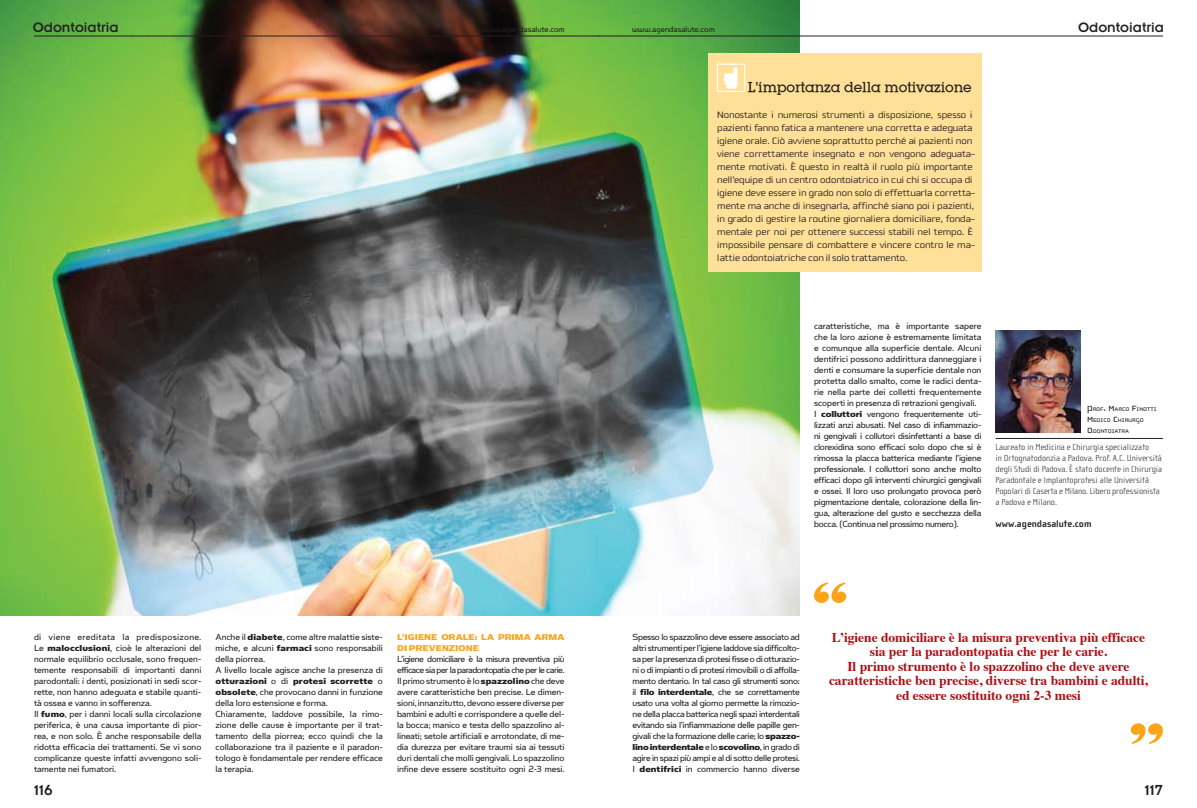
<style>
.page{position:relative;width:1197px;height:808px;background:#fff}
.page>*{position:absolute;margin:0;border:0;box-sizing:border-box;transform-origin:0 0}
.t1{font:16px "Insignia LT Std";color:#231f20}
.t2{font:15px "Lubalin Graph Md ITCTT";letter-spacing:-.01em;color:#231f20}
.t3{font:15px "Insignia LT Std";color:#231f20}
.t4{font:700 13.5px/14.5px "Times";letter-spacing:-.005em;color:#ad1015;text-align:center}
.t5{font:10px/11px "Simian Text Orangutan";letter-spacing:-.005em;color:#231f20}
.t6{font:300 10px/13px "Downtempo";color:#231f20}
.t7{font:10px/11px "Simian Text Orangutan";letter-spacing:-.03em;color:#231f20}
.t8{font:700 10px "Cholla Sans";letter-spacing:-.005em;color:#231f20;scale:1.1 1}
.t9{font:9.5px "Simian Text Chimpanzee";letter-spacing:-.005em;color:#231f20;scale:1.05 1}
.t10{font:9.5px/11px "Simian Text Chimpanzee";letter-spacing:.005em;color:#faa41a;scale:1.05 1}
.t11{font:100 9px/11px "Cholla Sans";color:#231f20;scale:1.1 1}
.t12{font:9px "Simian Display Orangutan";letter-spacing:-.005em;color:#231f20}
.t13{font:7.7px/11px "Cholla Unicase Ligatures";letter-spacing:-.005em;color:#231f20}
.s1{font-family:"Simian Text Chimpanzee";font-size:9.5px}
.s2{font-family:"Simian Text Orangutan";font-size:10px}
.s3{font-size:11px}
</style>
<div class="page">
<img style="left:0;top:0;width:799px;height:615px">
<div style="left:708px;top:54px;width:273px;height:218px;background:#ffe098"></div>
<svg style="left:716px;top:64px;width:29px;height:28px"></svg>
<svg style="left:814px;top:582px;width:32px;height:21px"></svg>
<svg style="left:1130px;top:723px;width:32px;height:21px"></svg>
<hr style="left:34px;top:36px;width:564px;height:1px;background:#231f20">
<hr style="left:598px;top:36px;width:564px;height:1px;background:#231f20">
<hr style="left:995px;top:438px;width:167px;height:1px;background:#231f20">
<img style="left:995px;top:331px;width:85px;height:102px">
<h2 class="t3" style="left:33px;top:20px;width:87px">Odontoiatria</h2>
<h2 class="t3" style="left:1077px;top:20px;width:87px">Odontoiatria</h2>
<p class="t12" style="left:482px;top:25px;width:84px">www.agendasalute.com</p>
<p class="t12" style="left:632px;top:25px;width:84px">www.agendasalute.com</p>
<p class="t5" style="left:34px;top:631px;width:169px">di viene ereditata la predisposizone.<br>Le <span class="s1">malocclusioni</span>, cioè le alterazioni del normale equilibrio occlusale, sono frequen&shy;temente responsabili di importanti danni parodontali: i denti, posizionati in sedi scor&shy;rette, non hanno adeguata e stabile quanti&shy;tà ossea e vanno in sofferenza.<br>Il <span class="s1">fumo</span>, per i danni locali sulla circolazione periferica, è una causa importante di pior&shy;rea, e non solo. È anche responsabile della ridotta efficacia dei trattamenti. Se vi sono complicanze queste infatti avvengono soli&shy;tamente nei fumatori.</p>
<h1 class="t1" style="left:34px;top:782px;width:20px">116</h1>
<p class="t5" style="left:215px;top:631px;width:169px">Anche il <span class="s1">diabete</span>, come altre malattie siste&shy;miche, e alcuni <span class="s1">farmaci</span> sono responsabili della piorrea.<br>A livello locale agisce anche la presenza di</p>
<p class="t9" style="left:215px;top:675px;width:161px">otturazioni <span class="s2">o di</span> protesi scorrette <span class="s2">o</span></p>
<p class="t5" style="left:215px;top:686px;width:169px"><span class="s1">obsolete</span>, che provocano danni in funzione della loro estensione e forma.<br>Chiaramente, laddove possibile, la rimo&shy;zione delle cause è importante per il trat&shy;tamento della piorrea; ecco quindi che la collaborazione tra il paziente e il paradon&shy;tologo è fondamentale per rendere efficace la terapia.</p>
<p class="t10" style="left:397px;top:631px;width:161px">L’IGIENE ORALE: LA PRIMA ARMA<br>DI PREVENZIONE</p>
<p class="t5" style="left:397px;top:653px;width:169px;text-align:justify">L’igiene domiciliare è la misura preventiva più efficace sia per la paradontopatia che per le carie.<br>Il primo strumento è lo <span class="s1">spazzolino</span> che deve avere caratteristiche ben precise. Le dimen&shy;sioni, innanzitutto, devono essere diverse per bambini e adulti e corrispondere a quelle del&shy;la bocca; manico e testa dello spazzolino al&shy;lineati; setole artificiali e arrotondate, di me&shy;dia durezza per evitare traumi sia ai tessuti duri dentali che molli gengivali. Lo spazzolino infine deve essere sostituito ogni 2-3 mesi.</p>
<h2 class="t2" style="left:747px;top:78px;width:225px">L’importanza della motivazione</h2>
<p class="t6" style="left:717px;top:108px;width:260px">Nonostante i numerosi strumenti a disposizione, spesso i pazienti fanno fatica a mantenere una corretta e adeguata igiene orale. Ciò avviene soprattutto perché ai pazienti non viene correttamente insegnato e non vengono adeguata&shy;mente motivati. È questo in realtà il ruolo più importante nell’equipe di un centro odontoiatrico in cui chi si occupa di igiene deve essere in grado non solo di effettuarla corretta&shy;mente ma anche di insegnarla, affinché siano poi i pazienti, in grado di gestire la routine giornaliera domiciliare, fonda&shy;mentale per noi per ottenere successi stabili nel tempo. È impossibile pensare di combattere e vincere contro le ma&shy;lattie odontoiatriche con il solo trattamento.</p>
<p class="t5" style="left:814px;top:320px;width:169px">caratteristiche, ma è importante sapere che la loro azione è estremamente limitata e comunque alla superficie dentale. Alcuni dentifrici possono addirittura danneggiare i denti e consumare la superficie dentale non protetta dallo smalto, come le radici denta&shy;rie nella parte dei colletti frequentemente scoperti in presenza di retrazioni gengivali.<br>I <span class="s1">colluttori</span> vengono frequentemente uti&shy;lizzati anzi abusati. Nel caso di infiammazio&shy;ni gengivali i collutori disinfettanti a base di clorexidina sono efficaci solo dopo che si è rimossa la placca batterica mediante l’igiene professionale. I colluttori sono anche molto efficaci dopo gli interventi chirurgici gengivali e ossei. Il loro uso prolungato provoca però pigmentazione dentale, colorazione della lin&shy;gua, alterazione del gusto e secchezza della bocca. (Continua nel prossimo numero).</p>
<p class="t13" style="left:1086px;top:403px;width:71px"><span class="s3">P</span>rof<span class="s3">. M</span>arco <span class="s3">F</span>inotti<br><span class="s3">M</span> edico <span class="s3">C</span>hirurgo<br><span class="s3">O</span> dontoiatra</p>
<p class="t11" style="left:995px;top:441px;width:153px">Laureato in Medicina e Chirurgia specializzato<br>in Ortognatodonzia a Padova. Prof. A.C. Università degli Studi di Padova. È stato docente in Chirurgia Paradontale e Implantoprotesi alle Università Popolari di Caserta e Milano. Libero professionista a Padova e Milano.</p>
<p class="t8" style="left:995px;top:518px;width:89px">www.agendasalute.com</p>
<p class="t5" style="left:632px;top:631px;width:169px;text-align:justify">Spesso lo spazzolino deve essere associato ad altri strumenti per l’igiene laddove sia difficolto&shy;sa per la presenza di protesi fisse o di otturazio&shy;ni o di impianti o di protesi rimovibili o di affolla&shy;mento dentario. In tal caso gli strumenti sono: il <span class="s1">filo interdentale</span>, che se correttamente usato una volta al giorno permette la rimozio&shy;ne della placca batterica negli spazi interdentali evitando sia l’infiammazione delle papille gen&shy;givali che la formazione delle carie; lo <span class="s1">spazzo-</span></p>
<p class="t9" style="left:632px;top:741px;width:161px">lino interdentale <span class="s2">e lo</span> scovolino<span class="s2">, in grado di</span></p>
<p class="t7" style="left:632px;top:752px;width:169px">agire in spazi più ampi e al di sotto delle protesi.<br>I <span class="s1">dentifrici</span> in commercio hanno diverse</p>
<p class="t4" style="left:828px;top:629px;width:320px">L’igiene domiciliare è la misura preventiva più efficace sia per la paradontopatia che per le carie.<br>Il primo strumento è lo spazzolino che deve avere caratteristiche ben precise, diverse tra bambini e adulti, ed essere sostituito ogni 2-3 mesi</p>
<h1 class="t1" style="left:1144px;top:782px;width:20px">117</h1>
</div>
